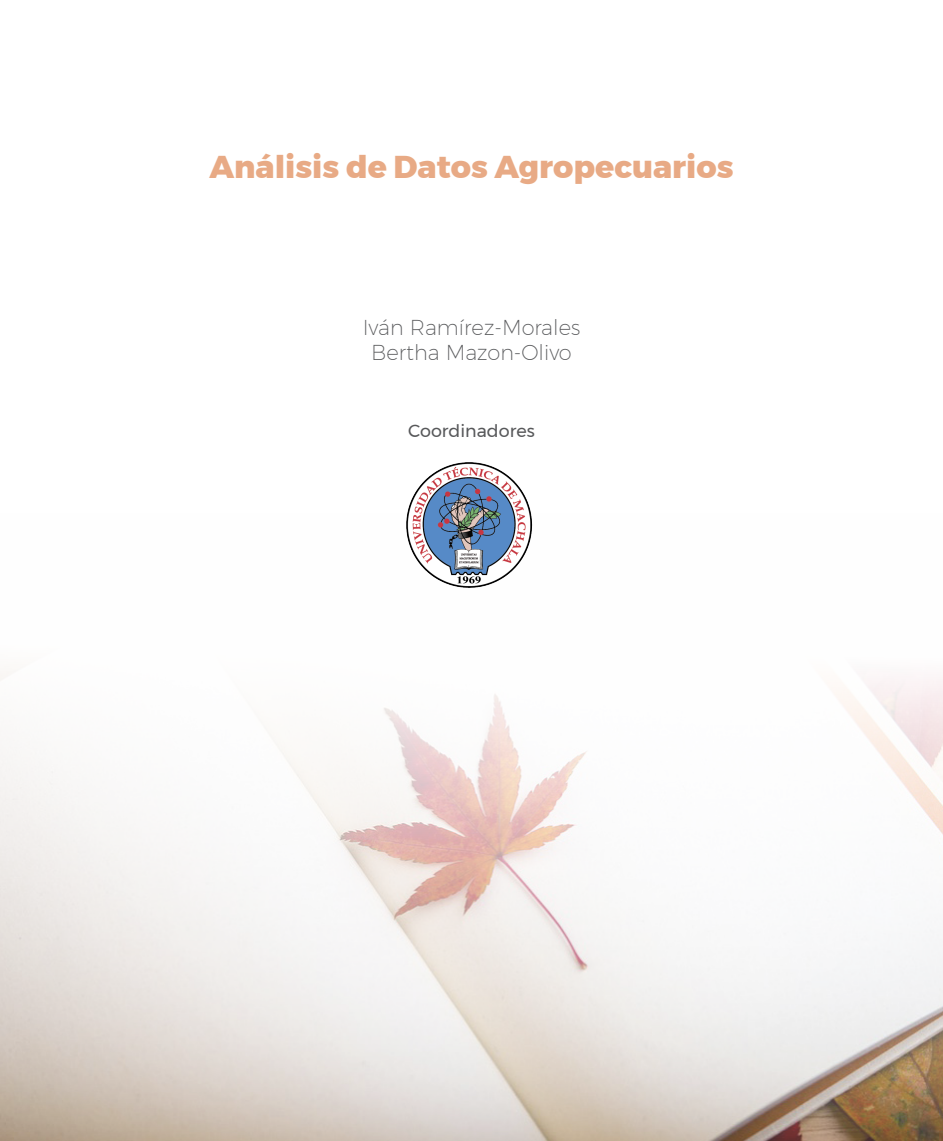
<style>
.page{position:relative;width:943px;height:1141px;background:#fff}
.page>*{position:absolute;margin:0;border:0;box-sizing:border-box;transform-origin:0 0}
.TITULO_DEL_LIBRO{font:800 31.5px "Montserrat";color:#e8aa85}
.cornisa_izquierda{font:200 21px "Montserrat";color:#57585a}
.autores{font:17.5px "Montserrat";color:#57585a}
</style>
<div class="page">
<img style="left:0;top:671px;width:943px;height:470px">
<img style="left:406px;top:462px;width:127px;height:126px">
<p class="TITULO_DEL_LIBRO" style="left:209px;top:141px;width:525px">Análisis de Datos Agropecuarios</p>
<p class="cornisa_izquierda" style="left:363px;top:312px;width:219px">Iván Ramírez-Morales</p>
<p class="cornisa_izquierda" style="left:371px;top:337px;width:202px">Bertha Mazon-Olivo</p>
<p class="autores" style="left:408px;top:417px;width:128px">Coordinadores</p>
</div>
